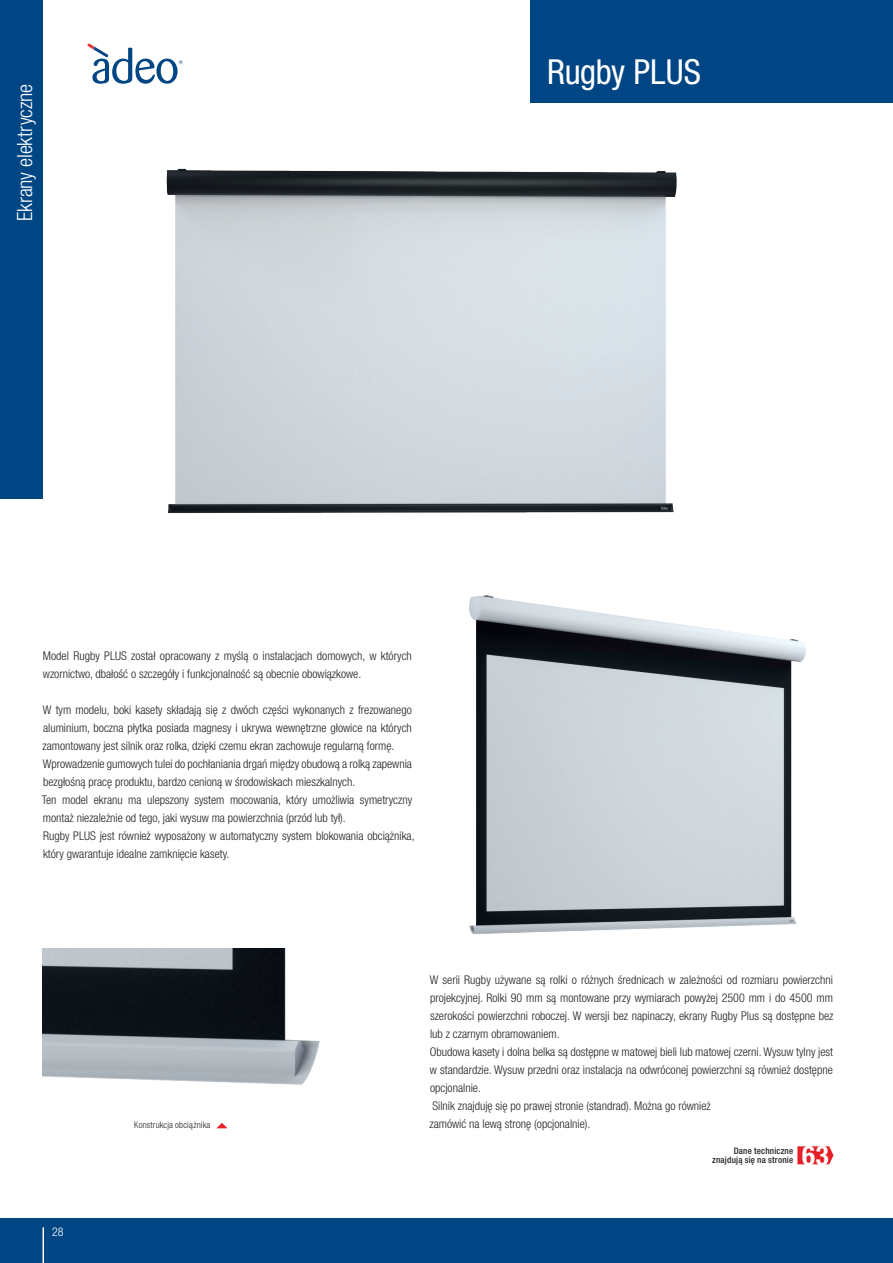
<style>
.page{position:relative;width:893px;height:1263px;background:#fff}
.page>*{position:absolute;margin:0;border:0;box-sizing:border-box;transform-origin:0 0}
.t1{font:condensed 34.5px "Helvetica Neue LT Pro";letter-spacing:-.005em;color:#fff}
.t2{font:700 condensed 27px "Helvetica Neue LT Pro";color:#fff}
.t3{font:300 condensed 21px "Helvetica Neue LT Pro";letter-spacing:-.01em;color:#fff}
.t4{font:300 condensed 12px/18px "Helvetica Neue LT Pro";color:#231f20}
.t5{font:300 condensed 12px "Helvetica Neue LT Pro";color:#fff}
.t6{font:500 condensed 9px "Helvetica Neue LT Pro";letter-spacing:.02em;color:#231f20}
.t7{font:300 condensed 9px "Helvetica Neue LT Pro";letter-spacing:.02em;color:#231f20}
</style>
<div class="page">
<div style="left:530px;top:0;width:363px;height:102px;background:#004684"></div>
<img style="left:166px;top:168px;width:511px;height:345px">
<img style="left:469px;top:595px;width:337px;height:340px">
<svg style="left:797px;top:1146px;width:36px;height:18px"></svg>
<img style="left:43px;top:948px;width:277px;height:137px">
<svg style="left:217px;top:1123px;width:10px;height:5px"></svg>
<div style="left:0;top:1218px;width:893px;height:45px;background:#004684"></div>
<hr style="left:43px;top:1227px;width:1px;height:36px;background:#fff">
<div style="left:0;top:0;width:43px;height:498px;background:#004684"></div>
<svg style="left:87px;top:43px;width:96px;height:41px"></svg>
<p class="t3" style="left:13px;top:221px;width:138px;rotate:-90deg">Ekrany elektryczne</p>
<p class="t1" style="left:547px;top:52px;width:155px">Rugby PLUS</p>
<p class="t4" style="left:43px;top:647px;width:371px">Model Rugby PLUS został opracowany z myślą o instalacjach domowych, w których wzornictwo, dbałość o szczegóły i funkcjonalność są obecnie obowiązkowe.</p>
<p class="t4" style="left:43px;top:701px;width:371px;text-align:justify">W tym modelu, boki kasety składają się z dwóch części wykonanych z frezowanego aluminium, boczna płytka posiada magnesy i ukrywa wewnętrzne głowice na których zamontowany jest silnik oraz rolka, dzięki czemu ekran zachowuje regularną formę.</p>
<p class="t4" style="left:43px;top:755px;width:371px">Wprowadzenie gumowych tulei do pochłaniania drgań między obudową a rolką zapewnia bezgłośną pracę produktu, bardzo cenioną w środowiskach mieszkalnych.</p>
<p class="t4" style="left:42px;top:791px;width:372px">Ten model ekranu ma ulepszony system mocowania, który umożliwia symetryczny montaż niezależnie od tego, jaki wysuw ma powierzchnia (przód lub tył).</p>
<p class="t4" style="left:43px;top:827px;width:373px">Rugby PLUS jest również wyposażony w automatyczny system blokowania obciążnika, który gwarantuje idealne zamknięcie kasety.</p>
<p class="t4" style="left:430px;top:971px;width:405px;text-align:justify">W serii Rugby używane są rolki o różnych średnicach w zależności od rozmiaru powierzchni projekcyjnej. Rolki 90 mm są montowane przy wymiarach powyżej 2500 mm i do 4500 mm szerokości powierzchni roboczej. W wersji bez napinaczy, ekrany Rugby Plus są dostępne bez lub z czarnym obramowaniem.</p>
<p class="t4" style="left:430px;top:1043px;width:405px;text-align:justify">Obudowa kasety i dolna belka są dostępne w matowej bieli lub matowej czerni. Wysuw tylny jest w standardzie. Wysuw przedni oraz instalacja na odwróconej powierzchni są również dostępne opcjonalnie.</p>
<p class="t4" style="left:432px;top:1097px;width:280px">Silnik znajduję się po prawej stronie (standrad). Można go również</p>
<p class="t5" style="left:52px;top:1225px;width:13px">28</p>
<p class="t7" style="left:134px;top:1120px;width:78px">Konstrukcja obciążnika</p>
<p class="t4" style="left:429px;top:1115px;width:162px">zamówić na lewą stronę (opcjonalnie).</p>
<p class="t6" style="left:734px;top:1145px;width:61px">Dane techniczne</p>
<p class="t6" style="left:712px;top:1154px;width:82px">znajdują się na stronie</p>
<p class="t2" style="left:802px;top:1139px;width:28px">63</p>
</div>
